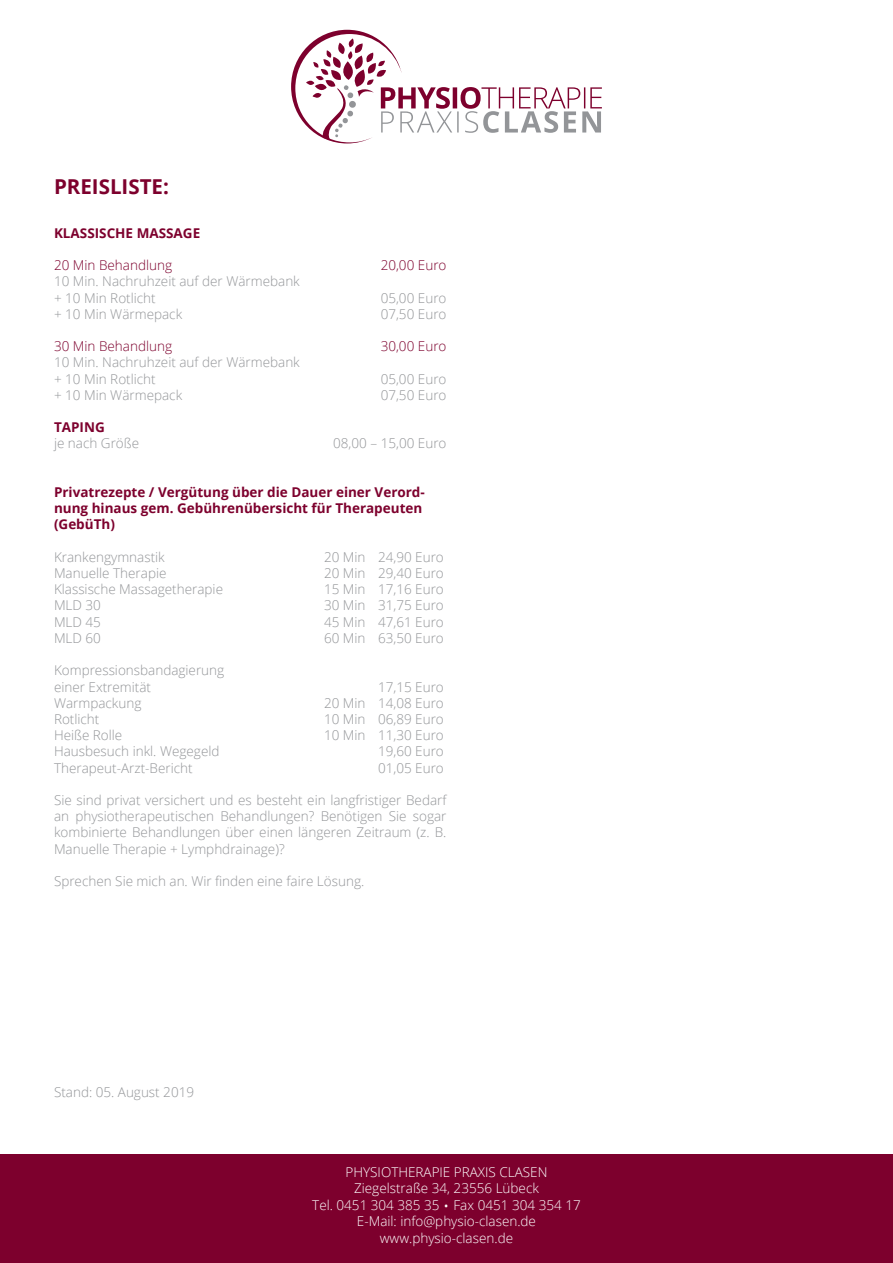
<style>
.page{position:relative;width:893px;height:1263px;background:#fff}
.page>*{position:absolute;margin:0;border:0;box-sizing:border-box;transform-origin:0 0}
.t1{font:700 20.55px "Open Sans";color:#7d002d}
.t2{font:300 13.5px/16.2px "Open Sans";color:#939598}
.t3{font:300 13.5px/16.5px "Open Sans";color:#fff;text-align:center}
.t4{font:700 13.5px/16.2px "Open Sans";color:#7d002d}
.t5{font:300 13.5px "Open Sans";color:#7d002d}
.s1{font-size:16.5px}
</style>
<div class="page">
<svg style="left:291px;top:30px;width:311px;height:113px"></svg>
<div style="left:0;top:1155px;width:893px;height:108px;background:#7d002d"></div>
<h1 class="t1" style="left:54px;top:172px;width:116px">PREISLISTE:</h1>
<p class="t4" style="left:54px;top:224px;width:148px">KLASSISCHE MASSAGE</p>
<p class="t5" style="left:54px;top:256px;width:120px">20 Min Behandlung</p>
<p class="t5" style="left:381px;top:256px;width:67px">20,00 Euro</p>
<p class="t2" style="left:54px;top:273px;width:247px">10 Min. Nachruhzeit auf der Wärmebank + 10 Min Rotlicht</p>
<p class="t2" style="left:381px;top:289px;width:67px">05,00 Euro</p>
<p class="t2" style="left:54px;top:305px;width:130px">+ 10 Min Wärmepack</p>
<p class="t2" style="left:381px;top:305px;width:67px">07,50 Euro</p>
<p class="t5" style="left:54px;top:337px;width:120px">30 Min Behandlung</p>
<p class="t5" style="left:381px;top:337px;width:67px">30,00 Euro</p>
<p class="t2" style="left:54px;top:354px;width:247px">10 Min. Nachruhzeit auf der Wärmebank + 10 Min Rotlicht</p>
<p class="t2" style="left:381px;top:370px;width:67px">05,00 Euro</p>
<p class="t2" style="left:54px;top:386px;width:130px">+ 10 Min Wärmepack</p>
<p class="t2" style="left:381px;top:386px;width:67px">07,50 Euro</p>
<p class="t4" style="left:54px;top:419px;width:52px">TAPING</p>
<p class="t2" style="left:54px;top:435px;width:87px">je nach Größe</p>
<p class="t2" style="left:333px;top:435px;width:115px">08,00 – 15,00 Euro</p>
<p class="t4" style="left:54px;top:484px;width:372px">Privatrezepte / Vergütung über die Dauer einer Verord&shy;nung hinaus gem. Gebührenübersicht für Therapeuten (GebüTh)</p>
<p class="t2" style="left:54px;top:548px;width:112px">Krankengymnastik</p>
<p class="t2" style="left:324px;top:548px;width:121px">20 Min 24,90 Euro</p>
<p class="t2" style="left:54px;top:565px;width:114px">Manuelle Therapie</p>
<p class="t2" style="left:324px;top:565px;width:121px">20 Min 29,40 Euro</p>
<p class="t2" style="left:54px;top:581px;width:171px">Klassische Massagetherapie</p>
<p class="t2" style="left:324px;top:581px;width:121px">15 Min 17,16 Euro</p>
<p class="t2" style="left:54px;top:597px;width:49px">MLD 30</p>
<p class="t2" style="left:324px;top:597px;width:121px">30 Min 31,75 Euro</p>
<p class="t2" style="left:54px;top:613px;width:49px">MLD 45</p>
<p class="t2" style="left:324px;top:613px;width:121px">45 Min 47,61 Euro</p>
<p class="t2" style="left:54px;top:629px;width:49px">MLD 60</p>
<p class="t2" style="left:324px;top:629px;width:121px">60 Min 63,50 Euro</p>
<p class="t2" style="left:54px;top:662px;width:172px">Kompressionsbandagierung einer Extremität</p>
<p class="t2" style="left:378px;top:678px;width:67px">17,15 Euro</p>
<p class="t2" style="left:54px;top:694px;width:89px">Warmpackung</p>
<p class="t2" style="left:324px;top:694px;width:121px">20 Min 14,08 Euro</p>
<p class="t2" style="left:54px;top:710px;width:47px">Rotlicht</p>
<p class="t2" style="left:324px;top:710px;width:121px">10 Min 06,89 Euro</p>
<p class="t2" style="left:54px;top:727px;width:70px">Heiße Rolle</p>
<p class="t2" style="left:324px;top:727px;width:121px">10 Min 11,30 Euro</p>
<p class="t2" style="left:54px;top:743px;width:167px">Hausbesuch inkl. Wegegeld</p>
<p class="t2" style="left:378px;top:743px;width:67px">19,60 Euro</p>
<p class="t2" style="left:54px;top:759px;width:140px">Therapeut-Arzt-Bericht</p>
<p class="t2" style="left:378px;top:759px;width:67px">01,05 Euro</p>
<p class="t2" style="left:54px;top:791px;width:394px;text-align:justify">Sie sind privat versichert und es besteht ein langfristiger Bedarf an physiotherapeutischen Behandlungen? Benötigen Sie sogar kombinierte Behandlungen über einen längeren Zeitraum (z. B.<br>Manuelle Therapie + Lymphdrainage)?</p>
<p class="t2" style="left:54px;top:872px;width:312px">Sprechen Sie mich an. Wir finden eine faire Lösung.</p>
<p class="t2" style="left:54px;top:1083px;width:142px">Stand: 05. August 2019</p>
<p class="t3" style="left:312px;top:1163px;width:270px">PHYSIOTHERAPIE PRAXIS CLASEN<br>Ziegelstraße 34, 23556 Lübeck<br>Tel. 0451 304 385 35 <span class="s1">•</span> Fax 0451 304 354 17<br>E-Mail: info@physio-clasen.de www.physio-clasen.de</p>
</div>
